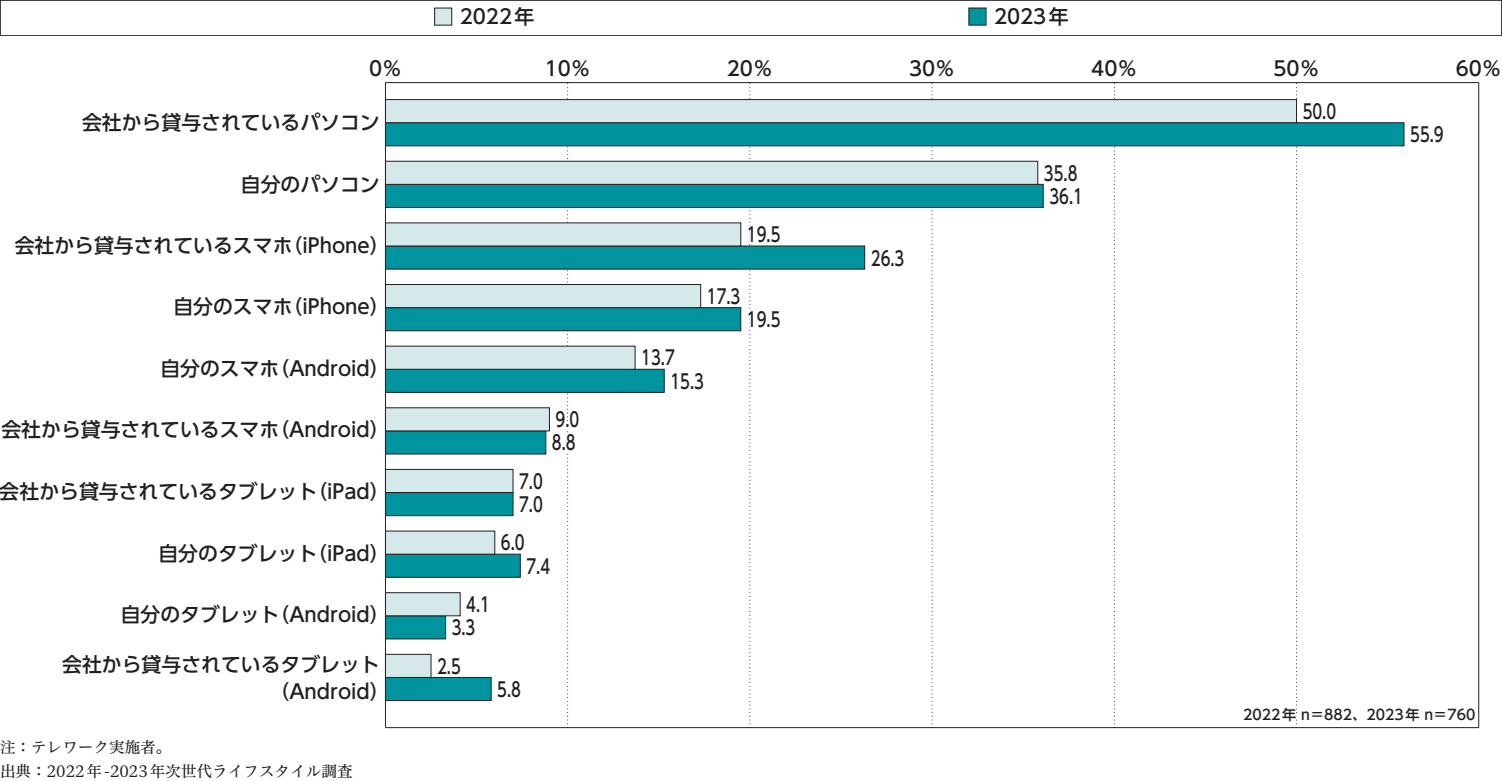
<style>
.page{position:relative;width:1502px;height:781px;background:#fff}
.page>*{position:absolute;margin:0;border:0;box-sizing:border-box;transform-origin:0 0}
.t1{font:500 19.8px/27px "UD Shin Go Pr 6";color:#231f20}
.t2{font:500 19.8px/23.4px "UD Shin Go Pr 6";color:#030303;scale:.75 1}
.t3{font:15.6px/24px "Hiragino UD Serif Std N W4";color:#231f20}
.t4{font:500 14.2px "UD Shin Go Pr 6";color:#231f20}
.s1{color:#d5e9eb}
.s2{color:#00949e}
</style>
<div class="page">
<svg style="left:0;top:0;width:1502px;height:36px"></svg>
<hr style="left:385px;top:83px;width:1px;height:645px;background:#231f20">
<svg style="left:1114px;top:83px;width:1px;height:642px"></svg>
<svg style="left:932px;top:83px;width:1px;height:642px"></svg>
<hr style="left:385px;top:82px;width:1094px;height:1px;background:#231f20">
<hr style="left:385px;top:727px;width:1094px;height:1px;background:#231f20">
<hr style="left:1478px;top:83px;width:1px;height:645px;background:#231f20">
<div style="left:385px;top:122px;width:1019px;height:24px;background:#00949e;border:1px solid #231f20"></div>
<div style="left:385px;top:184px;width:659px;height:24px;background:#00949e;border:1px solid #231f20"></div>
<div style="left:385px;top:246px;width:480px;height:24px;background:#00949e;border:1px solid #231f20"></div>
<div style="left:385px;top:307px;width:356px;height:24px;background:#00949e;border:1px solid #231f20"></div>
<div style="left:385px;top:369px;width:280px;height:24px;background:#00949e;border:1px solid #231f20"></div>
<div style="left:385px;top:430px;width:161px;height:24px;background:#00949e;border:1px solid #231f20"></div>
<div style="left:385px;top:492px;width:128px;height:24px;background:#00949e;border:1px solid #231f20"></div>
<div style="left:385px;top:554px;width:136px;height:24px;background:#00949e;border:1px solid #231f20"></div>
<div style="left:385px;top:615px;width:61px;height:24px;background:#00949e;border:1px solid #231f20"></div>
<div style="left:385px;top:677px;width:107px;height:24px;background:#00949e;border:1px solid #231f20"></div>
<div style="left:385px;top:99px;width:912px;height:24px;background:#d5e9eb;border:1px solid #231f20"></div>
<div style="left:385px;top:161px;width:653px;height:24px;background:#d5e9eb;border:1px solid #231f20"></div>
<div style="left:385px;top:222px;width:356px;height:24px;background:#d5e9eb"></div>
<div style="left:385px;top:284px;width:316px;height:24px;background:#d5e9eb;border:1px solid #231f20"></div>
<div style="left:385px;top:346px;width:250px;height:24px;background:#d5e9eb;border:1px solid #231f20"></div>
<div style="left:385px;top:407px;width:165px;height:24px;background:#d5e9eb"></div>
<div style="left:385px;top:469px;width:128px;height:24px;background:#d5e9eb;border:1px solid #231f20"></div>
<div style="left:385px;top:531px;width:110px;height:24px;background:#d5e9eb;border:1px solid #231f20"></div>
<div style="left:385px;top:592px;width:76px;height:24px;background:#d5e9eb;border:1px solid #231f20"></div>
<div style="left:385px;top:654px;width:46px;height:24px;background:#d5e9eb;border:1px solid #231f20"></div>
<svg style="left:1239px;top:83px;width:237px;height:645px"></svg>
<svg style="left:1039px;top:183px;width:5px;height:25px"></svg>
<svg style="left:864px;top:246px;width:2px;height:24px"></svg>
<svg style="left:638px;top:83px;width:145px;height:645px"></svg>
<svg style="left:430px;top:83px;width:152px;height:645px"></svg>
<p class="t1" style="left:433px;top:3px;width:103px"><span class="s1">■</span> 2022年</p>
<p class="t1" style="left:967px;top:3px;width:103px"><span class="s2">■</span> 2023年</p>
<p class="t1" style="left:369px;top:54px;width:34px">0％</p>
<p class="t1" style="left:545px;top:54px;width:48px">10％</p>
<p class="t1" style="left:727px;top:54px;width:48px">20％</p>
<p class="t1" style="left:909px;top:54px;width:48px">30％</p>
<p class="t1" style="left:1091px;top:54px;width:48px">40％</p>
<p class="t1" style="left:1273px;top:54px;width:48px">50％</p>
<p class="t1" style="left:1456px;top:54px;width:48px">60％</p>
<p class="t1" style="left:82px;top:108px;width:299px">会社から貸与されているパソコン</p>
<p class="t1" style="left:241px;top:170px;width:140px">自分のパソコン</p>
<p class="t1" style="left:15px;top:231px;width:376px">会社から貸与されているスマホ（iPhone）</p>
<p class="t1" style="left:173px;top:293px;width:218px">自分のスマホ（iPhone）</p>
<p class="t1" style="left:160px;top:354px;width:231px">自分のスマホ（Android）</p>
<p class="t1" style="left:1px;top:416px;width:390px">会社から貸与されているスマホ（Android）</p>
<p class="t1" style="left:0;top:477px;width:391px">会社から貸与されているタブレット（iPad）</p>
<p class="t1" style="left:158px;top:539px;width:233px">自分のタブレット（iPad）</p>
<p class="t1" style="left:121px;top:601px;width:271px">自分のタブレット（Android）</p>
<p class="t1" style="left:269px;top:651px;width:122px;text-indent:-207px">会社から貸与されているタブレット（Android）</p>
<p class="t3" style="left:0;top:734px;width:354px">注：テレワーク実施者。<br>出典：2022年-2023年次世代ライフスタイル調査</p>
<p class="t2" style="left:452px;top:592px;width:53px;text-indent:15px">4.1<br>3.3</p>
<p class="t2" style="left:437px;top:654px;width:33px">2.5</p>
<p class="t2" style="left:552px;top:407px;width:38px">9.0<br>8.8</p>
<p class="t2" style="left:519px;top:469px;width:33px">7.0<br>7.0</p>
<p class="t2" style="left:501px;top:531px;width:33px">6.0</p>
<p class="t2" style="left:526px;top:554px;width:33px">7.4</p>
<p class="t2" style="left:497px;top:677px;width:33px">5.8</p>
<p class="t2" style="left:747px;top:222px;width:46px">19.5</p>
<p class="t2" style="left:707px;top:284px;width:46px">17.3</p>
<p class="t2" style="left:670px;top:346px;width:46px;text-indent:-29px">13.7<br>15.3</p>
<p class="t2" style="left:747px;top:307px;width:46px">19.5</p>
<p class="t2" style="left:871px;top:246px;width:46px">26.3</p>
<p class="t2" style="left:1044px;top:161px;width:54px">35.8<br>36.1</p>
<p class="t2" style="left:1303px;top:99px;width:46px">50.0</p>
<p class="t2" style="left:1410px;top:123px;width:46px">55.9</p>
<p class="t4" style="left:1243px;top:703px;width:234px">2022年 n＝882、2023年 n＝760</p>
</div>
